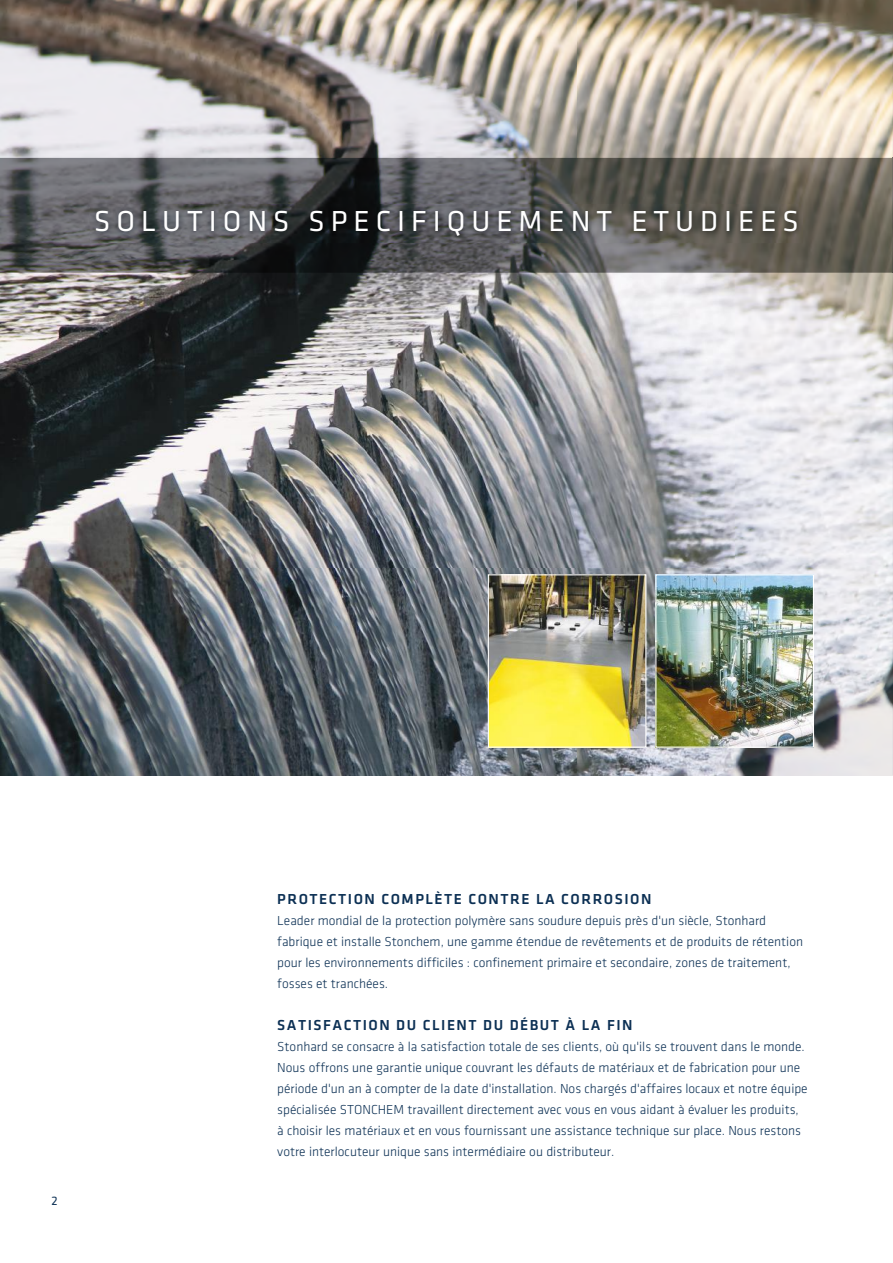
<style>
.page{position:relative;width:893px;height:1263px;background:#fff}
.page>*{position:absolute;margin:0;border:0;box-sizing:border-box;transform-origin:0 0}
.t1{font:30px "Klavika";letter-spacing:.2em;color:#fff}
.t2{font:500 15px "Klavika";letter-spacing:.1em;color:#0c3054}
.t3{font:300 13.5px/21px "Klavika";color:#0c3054}
.t4{font:12.75px "Klavika";color:#0c3054}
</style>
<div class="page">
<img style="left:0;top:0;width:893px;height:775px">
<img style="left:490px;top:576px;width:154px;height:170px">
<div style="left:488px;top:574px;width:158px;height:174px;border:1px solid #fff"></div>
<img style="left:657px;top:576px;width:155px;height:170px">
<div style="left:655px;top:574px;width:159px;height:174px;border:1px solid #fff"></div>
<img style="left:892px;top:158px;width:1px;height:115px">
<img style="left:90px;top:205px;width:713px;height:37px">
<h1 class="t1" style="left:94px;top:202px;width:706px">SOLUTIONS SPECIFIQUEMENT ETUDIEES</h1>
<p class="t4" style="left:52px;top:1193px;width:8px">2</p>
<p class="t2" style="left:277px;top:889px;width:376px">PROTECTION COMPLÈTE CONTRE LA CORROSION</p>
<p class="t3" style="left:277px;top:910px;width:527px">Leader mondial de la protection polymère sans soudure depuis près d'un siècle, Stonhard fabrique et installe Stonchem, une gamme étendue de revêtements et de produits de rétention pour les environnements difficiles : confinement primaire et secondaire, zones de traitement, fosses et tranchées.</p>
<p class="t2" style="left:277px;top:1015px;width:357px">SATISFACTION DU CLIENT DU DÉBUT À LA FIN</p>
<p class="t3" style="left:277px;top:1036px;width:532px">Stonhard se consacre à la satisfaction totale de ses clients, où qu'ils se trouvent dans le monde.<br>Nous offrons une garantie unique couvrant les défauts de matériaux et de fabrication pour une période d'un an à compter de la date d'installation. Nos chargés d'affaires locaux et notre équipe spécialisée STONCHEM travaillent directement avec vous en vous aidant à évaluer les produits, à choisir les matériaux et en vous fournissant une assistance technique sur place. Nous restons votre interlocuteur unique sans intermédiaire ou distributeur.</p>
</div>
